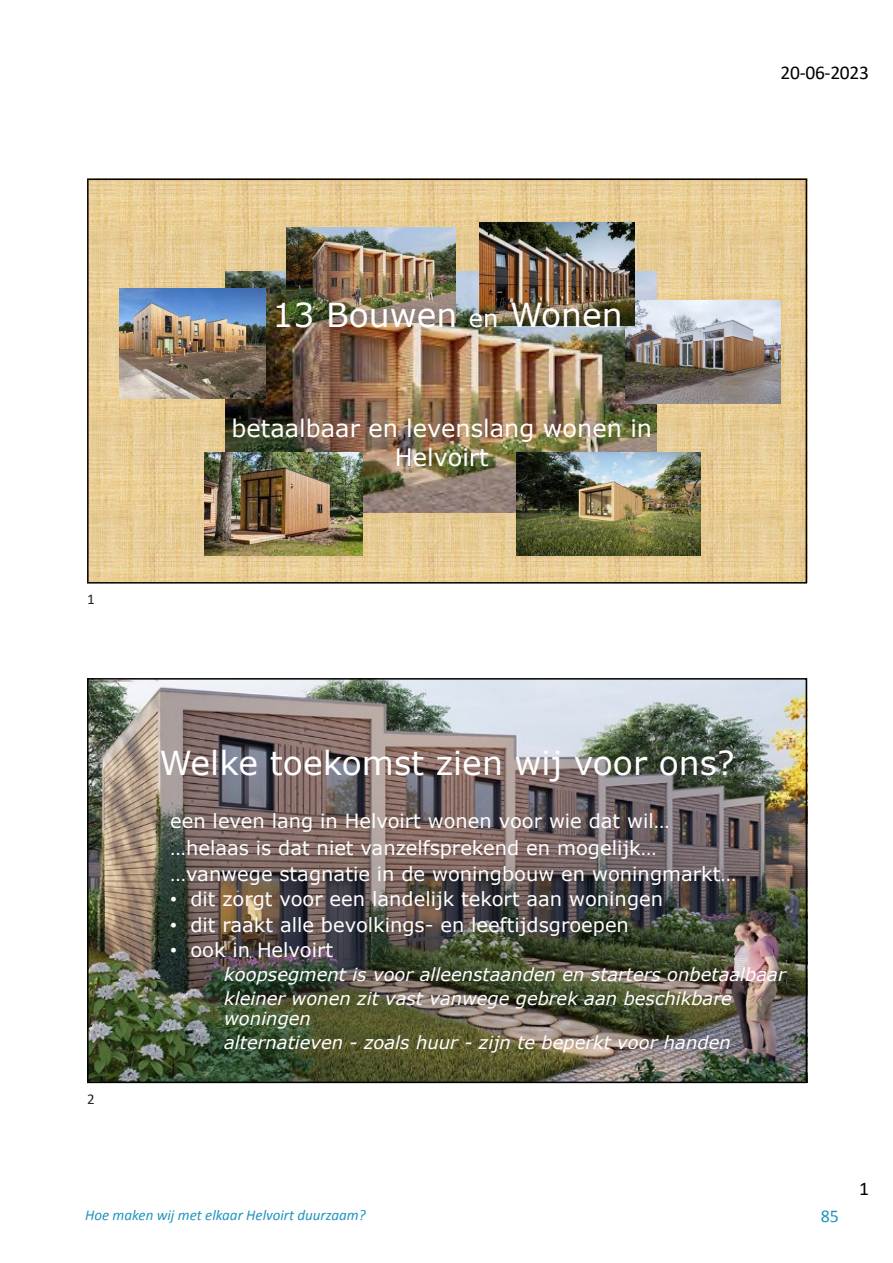
<style>
.page{position:relative;width:893px;height:1263px;background:#fff}
.page>*{position:absolute;margin:0;border:0;box-sizing:border-box;transform-origin:0 0}
.t1{font:33px "Verdana";color:#fff}
.t2{font:24px/28.8px "Verdana";color:#fff;text-align:center}
.t3{font:19.5px/26.2px "Verdana";color:#fff}
.t4{font:19.5px "Calibri";letter-spacing:-.015em;color:#000}
.t5{font:italic 18px/23.7px "Verdana";color:#fff}
.t6{font:18px "Calibri";color:#2194bf}
.t7{font:italic 15px "Calibri";color:#2194bf}
.t8{font:15px "Calibri";color:#262626}
.s1{font-size:24px}
.s2{font-family:"Arial"}
</style>
<div class="page">
<svg style="left:87px;top:178px;width:720px;height:403px;background:#e6ca93"></svg>
<img style="left:226px;top:272px;width:430px;height:241px">
<img style="left:120px;top:289px;width:145px;height:109px">
<img style="left:626px;top:300px;width:154px;height:103px">
<img style="left:205px;top:452px;width:157px;height:103px">
<img style="left:516px;top:452px;width:184px;height:103px">
<img style="left:479px;top:223px;width:155px;height:103px">
<img style="left:287px;top:228px;width:169px;height:94px">
<div style="left:87px;top:179px;width:720px;height:405px;border:2px solid #000"></div>
<img style="left:90px;top:681px;width:714px;height:399px">
<div style="left:87px;top:678px;width:720px;height:405px;border:2px solid #000"></div>
<p class="t4" style="left:780px;top:59px;width:90px">20-06-2023</p>
<p class="t8" style="left:87px;top:589px;width:9px">1</p>
<p class="t8" style="left:87px;top:1088px;width:9px">2</p>
<p class="t1" style="left:272px;top:292px;width:352px">13 Bouwen <span class="s1">en</span> Wonen</p>
<p class="t2" style="left:231px;top:414px;width:422px">betaalbaar en levenslang wonen in<br>Helvoirt</p>
<p class="t1" style="left:160px;top:740px;width:577px">Welke toekomst zien wij voor ons?</p>
<p class="t3" style="left:170px;top:808px;width:568px">een leven lang in Helvoirt wonen voor wie dat wil… …helaas is dat niet vanzelfsprekend en mogelijk… …vanwege stagnatie in de woningbouw en woningmarkt…</p>
<p class="t3" style="left:170px;top:885px;width:494px"><span class="s2">•</span> dit zorgt voor een landelijk tekort aan woningen</p>
<p class="t3" style="left:170px;top:911px;width:460px"><span class="s2">•</span> dit raakt alle bevolkings- en leeftijdsgroepen</p>
<p class="t3" style="left:170px;top:937px;width:164px"><span class="s2">•</span> ook in Helvoirt</p>
<p class="t5" style="left:224px;top:963px;width:563px">koopsegment is voor alleenstaanden en starters onbetaalbaar kleiner wonen zit vast vanwege gebrek aan beschikbare</p>
<p class="t5" style="left:224px;top:1006px;width:508px">woningen<br>alternatieven - zoals huur - zijn te beperkt voor handen</p>
<p class="t4" style="left:859px;top:1175px;width:11px">1</p>
<p class="t7" style="left:85px;top:1206px;width:282px">Hoe maken wij met elkaar Helvoirt duurzaam?</p>
<p class="t6" style="left:821px;top:1205px;width:20px">85</p>
</div>
